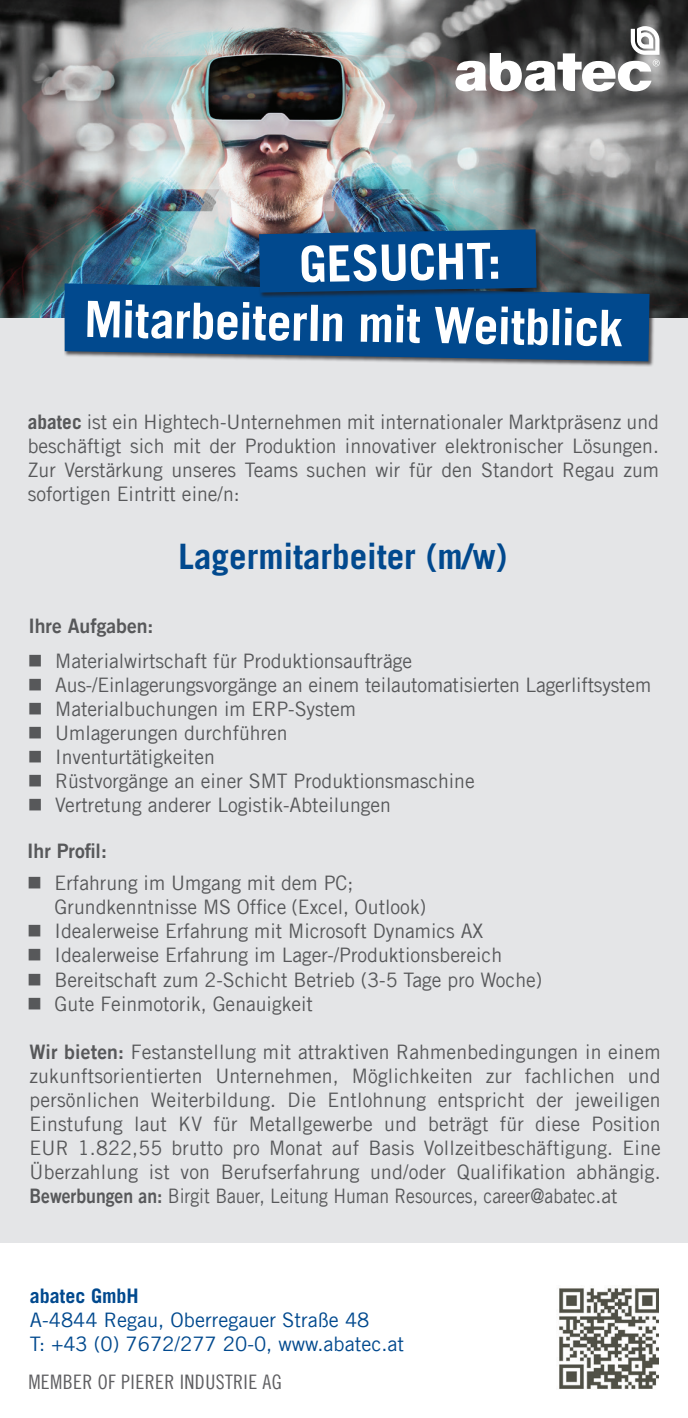
<style>
.page{position:relative;width:688px;height:1418px;background:#fff}
.page>*{position:absolute;margin:0;border:0;box-sizing:border-box;transform-origin:0 0}
.t1{font:700 50px "Trade Gothic LT Com";color:#fff}
.t2{font:700 35px "Trade Gothic LT Com";color:#01498e}
.t3{font:20px/24px "Trade Gothic LT Com";color:#57585a;text-align:justify}
.t4{font:20px/24px "Trade Gothic LT Com";color:#01498e}
.t5{font:20px "Trade Gothic LT Com Cn 18";letter-spacing:.02em;color:#5f5f62}
.t6{font:20px "Trade Gothic LT Com Bd 2";color:#57585a}
.t7{font:700 20px "Trade Gothic LT Com";color:#01498e}
.s1{font-weight:700}
.s2{font-family:"Trade Gothic LT Com Bd 2"}
</style>
<div class="page">
<div style="left:0;top:252px;width:687px;height:990px;background:#e4e5e7"></div>
<img style="left:0;top:0;width:687px;height:317px">
<svg style="left:455px;top:26px;width:204px;height:67px"></svg>
<div style="left:64px;top:282px;width:591px;height:85px;background:#231f20;opacity:.75"></div>
<svg style="left:65px;top:283px;width:584px;height:78px;background:#0d4f8d"></svg>
<div style="left:258px;top:228px;width:283px;height:70px;background:#231f20;opacity:.75"></div>
<svg style="left:259px;top:229px;width:277px;height:63px;background:#05498a"></svg>
<img style="left:559px;top:1288px;width:99px;height:101px">
<h1 class="t1" style="left:298px;top:234px;width:204px;rotate:-1deg">GESUCHT:</h1>
<h1 class="t1" style="left:85px;top:288px;width:540px;rotate:1deg">MitarbeiterIn mit Weitblick</h1>
<p class="t3" style="left:28px;top:409px;width:632px"><span class="s1">abatec</span> ist ein Hightech-Unternehmen mit internationaler Marktpräsenz und beschäftigt sich mit der Produktion innovativer elektronischer Lösungen.<br>Zur Verstärkung unseres Teams suchen wir für den Standort Regau zum sofortigen Eintritt eine/n:</p>
<h2 class="t2" style="left:178px;top:535px;width:330px">Lagermitarbeiter (m/w)</h2>
<p class="t6" style="left:28px;top:613px;width:127px">Ihre Aufgaben:</p>
<p class="t3" style="left:28px;top:649px;width:386px">■ Materialwirtschaft für Produktionsaufträge</p>
<p class="t3" style="left:28px;top:673px;width:624px">■ Aus-/Einlagerungsvorgänge an einem teilautomatisierten Lagerliftsystem</p>
<p class="t3" style="left:28px;top:697px;width:330px">■ Materialbuchungen im ERP-System</p>
<p class="t3" style="left:28px;top:721px;width:261px">■ Umlagerungen durchführen</p>
<p class="t3" style="left:28px;top:745px;width:189px">■ Inventurtätigkeiten</p>
<p class="t3" style="left:28px;top:769px;width:448px">■ Rüstvorgänge an einer SMT Produktionsmaschine</p>
<p class="t3" style="left:28px;top:793px;width:365px">■ Vertretung anderer Logistik-Abteilungen</p>
<p class="t6" style="left:27px;top:838px;width:81px">Ihr Profil:</p>
<p class="t3" style="left:55px;top:871px;width:373px;text-indent:-28px">■ Erfahrung im Umgang mit dem PC;<br>Grundkenntnisse MS Office (Excel, Outlook)</p>
<p class="t3" style="left:27px;top:919px;width:457px">■ Idealerweise Erfahrung mit Microsoft Dynamics AX</p>
<p class="t3" style="left:27px;top:943px;width:476px">■ Idealerweise Erfahrung im Lager-/Produktionsbereich</p>
<p class="t3" style="left:27px;top:967px;width:516px">■ Bereitschaft zum 2-Schicht Betrieb (3-5 Tage pro Woche)</p>
<p class="t3" style="left:27px;top:991px;width:287px">■ Gute Feinmotorik, Genauigkeit</p>
<p class="t3" style="left:29px;top:1039px;width:632px"><span class="s2">Wir bieten:</span> Festanstellung mit attraktiven Rahmenbedingungen in einem zukunftsorientierten Unternehmen, Möglichkeiten zur fachlichen und persönlichen Weiterbildung. Die Entlohnung entspricht der jeweiligen Einstufung laut KV für Metallgewerbe und beträgt für diese Position EUR 1.822,55 brutto pro Monat auf Basis Vollzeitbeschäftigung. Eine Überzahlung ist von Berufserfahrung und/oder Qualifikation abhängig.<br><span class="s2">Bewerbungen an:</span> Birgit Bauer, Leitung Human Resources, career@abatec.at</p>
<p class="t7" style="left:30px;top:1283px;width:110px">abatec GmbH</p>
<p class="t4" style="left:30px;top:1307px;width:375px">A-4844 Regau, Oberregauer Straße 48<br>T: +43 (0) 7672/277 20-0, www.abatec.at</p>
<p class="t5" style="left:28px;top:1369px;width:255px">MEMBER OF PIERER INDUSTRIE AG</p>
</div>
